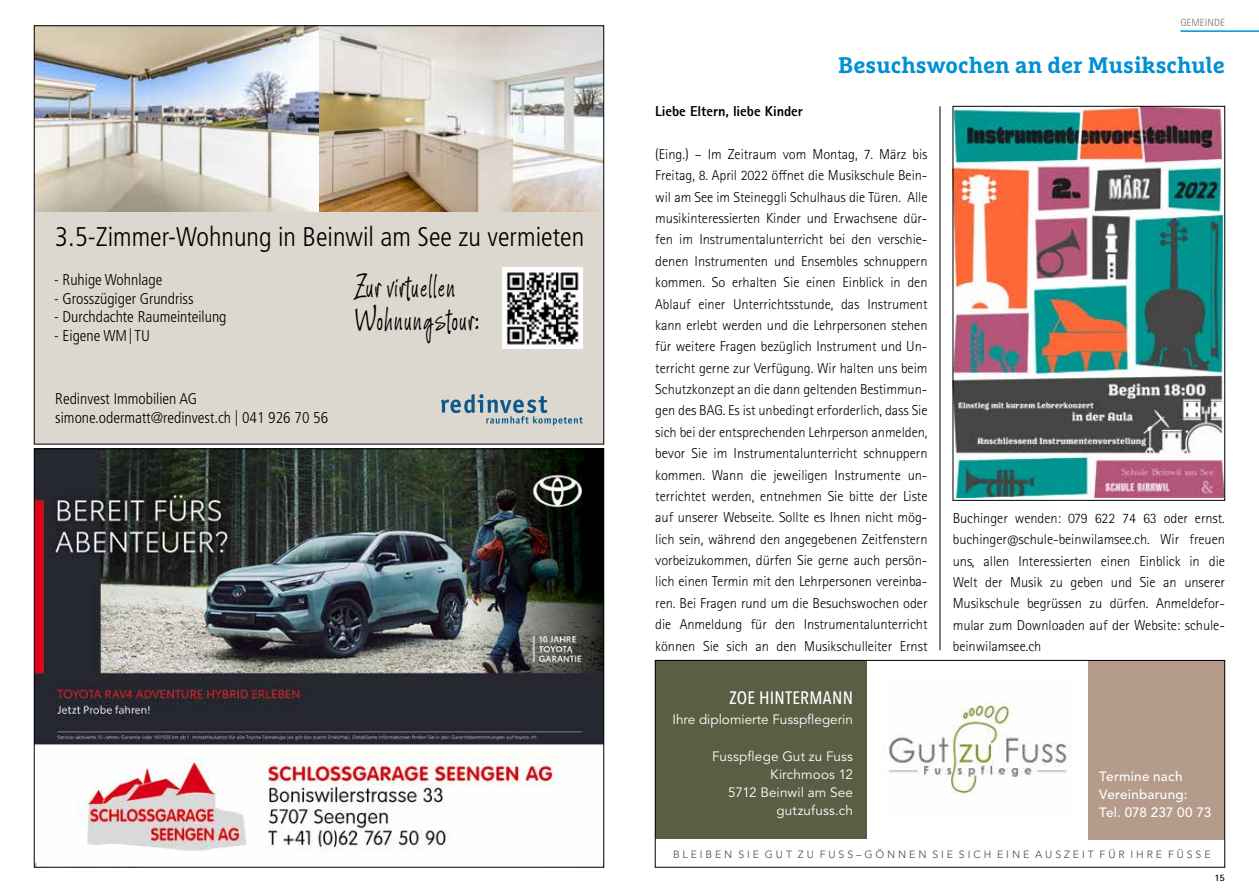
<style>
.page{position:relative;width:1259px;height:893px;background:#fff}
.page>*{position:absolute;margin:0;border:0;box-sizing:border-box;transform-origin:0 0}
.t1{font:35.4px/32.5px "Argenta";letter-spacing:.04em;color:#000}
.t2{font:300 condensed 27px "Frutiger LT Std";color:#000}
.t3{font:700 22.5px "Marselis Slab Pro";color:#0090d6}
.t4{font:500 18px "Avenir Next Condensed";letter-spacing:.015em;color:#fff}
.t5{font:300 condensed 15.6px/18.8px "Frutiger LT Std";color:#000}
.t6{font:300 14.4px/21.3px "Rotis Sans Serif Std";letter-spacing:-.005em;color:#000;text-align:justify}
.t7{font:800 14.4px "Rotis Sans Serif Std";letter-spacing:-.005em;color:#000}
.t8{font:13.5px/18px "Avenir LT Std";letter-spacing:.005em;color:#fff;text-align:right}
.t9{font:500 13.5px/18px "Avenir LT Std";letter-spacing:.015em;color:#fff}
.t10{font:10.5px "Avenir LT Std";color:#565655}
.t11{font:10.5px "Rotis Sans Serif Std";color:#868786}
.t12{font:700 9.9px "Rotis Sans Serif Std";color:#000}
</style>
<div class="page">
<hr style="left:1180px;top:30px;width:79px;height:2px;background:#0090d6">
<div style="left:34px;top:26px;width:570px;height:418px;background:#dcd8cf"></div>
<img style="left:36px;top:28px;width:566px;height:184px">
<img style="left:502px;top:268px;width:81px;height:80px">
<svg style="left:441px;top:394px;width:142px;height:31px"></svg>
<img style="left:882px;top:698px;width:187px;height:103px">
<div style="left:655px;top:660px;width:212px;height:179px;background:#585f43"></div>
<div style="left:1089px;top:660px;width:136px;height:179px;background:#b49b8a"></div>
<div style="left:655px;top:660px;width:570px;height:207px;border:1px solid #000"></div>
<img style="left:954px;top:108px;width:269px;height:389px">
<div style="left:952px;top:106px;width:273px;height:395px;border:1px solid #000"></div>
<hr style="left:939px;top:106px;width:1px;height:544px;background:#000">
<img style="left:36px;top:451px;width:566px;height:414px">
<h2 class="t2" style="left:55px;top:222px;width:530px">3.5-Zimmer-Wohnung in Beinwil am See zu vermieten</h2>
<p class="t5" style="left:54px;top:270px;width:110px">- Ruhige Wohnlage</p>
<p class="t5" style="left:54px;top:289px;width:141px">- Grosszügiger Grundriss</p>
<p class="t5" style="left:54px;top:308px;width:174px">- Durchdachte Raumeinteilung</p>
<p class="t5" style="left:54px;top:327px;width:97px">- Eigene WM | TU</p>
<h1 class="t1" style="left:355px;top:273px;width:126px">Zur virtuellen<br>Wohnungstour:</h1>
<p class="t5" style="left:55px;top:390px;width:274px">Redinvest Immobilien AG simone.odermatt@redinvest.ch | 041 926 70 56</p>
<p class="t11" style="left:1180px;top:16px;width:46px">GEMEINDE</p>
<h3 class="t3" style="left:838px;top:51px;width:388px">Besuchswochen an der Musikschule</h3>
<p class="t7" style="left:655px;top:102px;width:149px">Liebe Eltern, liebe Kinder</p>
<p class="t6" style="left:655px;top:144px;width:274px">(Eing.) – Im Zeitraum vom Montag, 7. März bis Freitag, 8. April 2022 öffnet die Musikschule Bein&shy;wil am See im Steineggli Schulhaus die Türen. Alle musikinteressierten Kinder und Erwachsene dür&shy;fen im Instrumentalunterricht bei den verschie&shy;denen Instrumenten und Ensembles schnuppern kommen. So erhalten Sie einen Einblick in den Ablauf einer Unterrichtsstunde, das Instrument kann erlebt werden und die Lehrpersonen stehen für weitere Fragen bezüglich Instrument und Un&shy;terricht gerne zur Verfügung. Wir halten uns beim Schutzkonzept an die dann geltenden Bestimmun&shy;gen des BAG. Es ist unbedingt erforderlich, dass Sie sich bei der entsprechenden Lehrperson anmelden, bevor Sie im Instrumentalunterricht schnuppern kommen. Wann die jeweiligen Instrumente un&shy;terrichtet werden, entnehmen Sie bitte der Liste auf unserer Webseite. Sollte es Ihnen nicht mög&shy;lich sein, während den angegebenen Zeitfenstern vorbeizukommen, dürfen Sie gerne auch persön&shy;lich einen Termin mit den Lehrpersonen vereinba&shy;ren. Bei Fragen rund um die Besuchswochen oder die Anmeldung für den Instrumentalunterricht können Sie sich an den Musikschulleiter Ernst</p>
<p class="t6" style="left:952px;top:507px;width:274px">Buchinger wenden: 079 622 74 63 oder ernst. buchinger@schule-beinwilamsee.ch. Wir freuen uns, allen Interessierten einen Einblick in die Welt der Musik zu geben und Sie an unserer Musikschule begrüssen zu dürfen. Anmeldefor&shy;mular zum Downloaden auf der Website: schule&shy;beinwilamsee.ch</p>
<p class="t4" style="left:729px;top:687px;width:125px">ZOE HINTERMANN</p>
<p class="t8" style="left:672px;top:711px;width:182px">Ihre diplomierte Fusspflegerin</p>
<p class="t8" style="left:712px;top:748px;width:142px">Fusspflege Gut zu Fuss<br>Kirchmoos 12<br>5712 Beinwil am See gutzufuss.ch</p>
<p class="t9" style="left:1099px;top:768px;width:114px">Termine nach<br>Vereinbarung:<br>Tel. 078 237 00 73</p>
<p class="t10" style="left:673px;top:849px;width:539px">B L E I B E N S I E G U T Z U F U S S – G Ö N N E N S I E S I C H E I N E A U S Z E I T F Ü R I H R E F Ü S S E</p>
<p class="t12" style="left:1214px;top:871px;width:12px">15</p>
</div>
